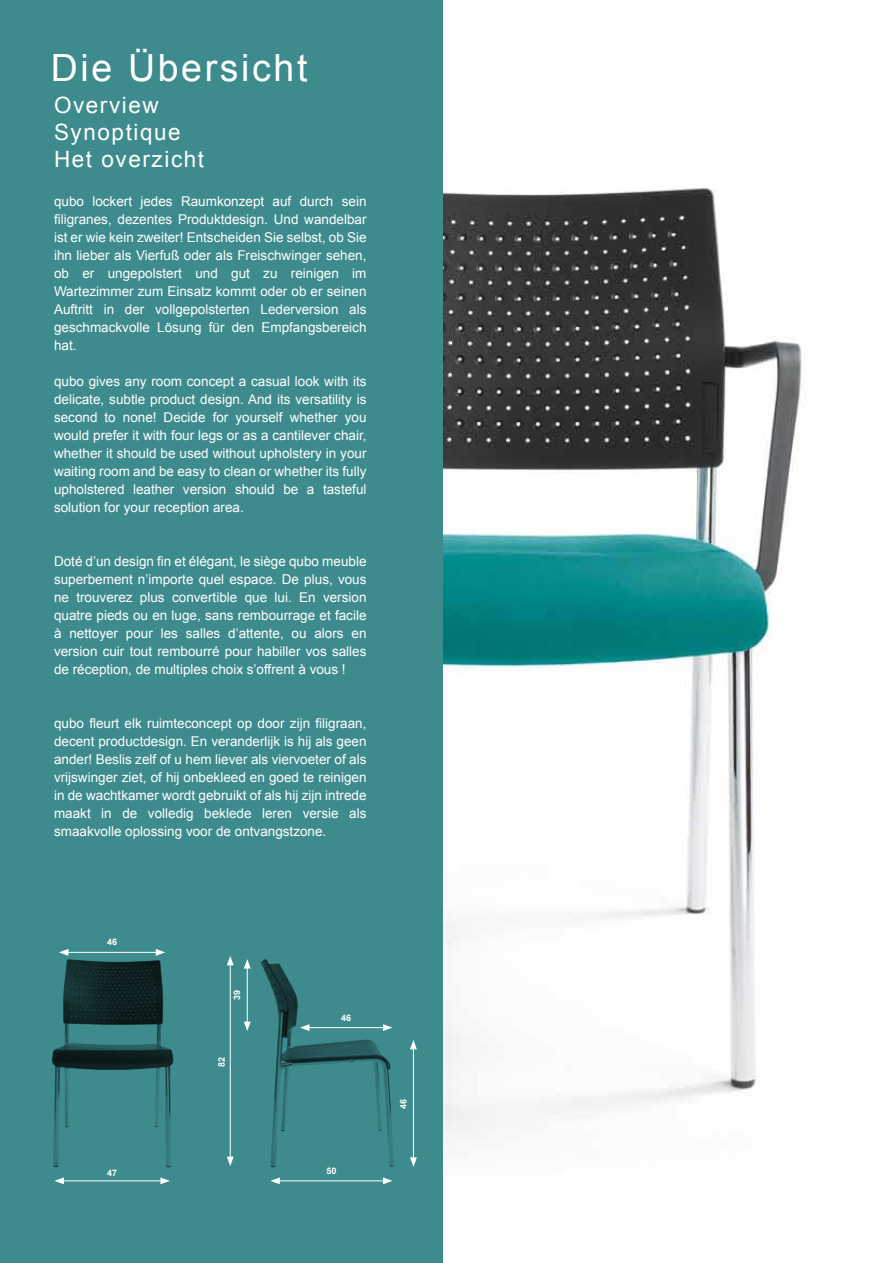
<style>
.page{position:relative;width:893px;height:1263px;background:#fff}
.page>*{position:absolute;margin:0;border:0;box-sizing:border-box;transform-origin:0 0}
.t1{font:37.5px "Arial";letter-spacing:.07em;color:#fff}
.t2{font:22.5px/27px "Arial";letter-spacing:.07em;color:#fff}
.t3{font:13.5px/18px "Arial";color:#fff;text-align:justify}
.t4{font:700 9px "Arial";color:#fff}
</style>
<div class="page">
<img style="left:442px;top:154px;width:363px;height:1025px">
<div style="left:0;top:0;width:442px;height:1263px;background:#3e8b8d"></div>
<img style="left:52px;top:959px;width:122px;height:208px">
<img style="left:261px;top:959px;width:133px;height:208px">
<hr style="left:62px;top:1180px;width:101px;height:1px;background:#fff">
<svg style="left:54px;top:1177px;width:10px;height:7px"></svg>
<svg style="left:160px;top:1177px;width:10px;height:7px"></svg>
<hr style="left:307px;top:1027px;width:78px;height:1px;background:#fff">
<svg style="left:300px;top:1024px;width:9px;height:7px"></svg>
<svg style="left:383px;top:1024px;width:9px;height:7px"></svg>
<hr style="left:277px;top:1180px;width:108px;height:1px;background:#fff">
<svg style="left:270px;top:1177px;width:10px;height:7px"></svg>
<svg style="left:383px;top:1177px;width:9px;height:7px"></svg>
<hr style="left:413px;top:1047px;width:1px;height:113px;background:#fff">
<svg style="left:410px;top:1157px;width:7px;height:10px"></svg>
<svg style="left:410px;top:1040px;width:7px;height:9px"></svg>
<hr style="left:247px;top:966px;width:1px;height:58px;background:#fff">
<svg style="left:244px;top:1021px;width:7px;height:10px"></svg>
<svg style="left:244px;top:959px;width:7px;height:9px"></svg>
<hr style="left:230px;top:963px;width:1px;height:196px;background:#fff">
<svg style="left:227px;top:1156px;width:7px;height:10px"></svg>
<svg style="left:227px;top:956px;width:7px;height:9px"></svg>
<hr style="left:66px;top:952px;width:92px;height:1px;background:#fff">
<svg style="left:59px;top:949px;width:9px;height:7px"></svg>
<svg style="left:156px;top:949px;width:9px;height:7px"></svg>
<h1 class="t1" style="left:51px;top:44px;width:258px">Die Übersicht</h1>
<h2 class="t2" style="left:54px;top:92px;width:152px">Overview<br>Synoptique<br>Het overzicht</h2>
<p class="t3" style="left:54px;top:193px;width:314px">qubo lockert jedes Raumkonzept auf durch sein filigranes, dezentes Produktdesign. Und wandelbar ist er wie kein zweiter! Entscheiden Sie selbst, ob Sie ihn lieber als Vierfuß oder als Freischwinger sehen, ob er ungepolstert und gut zu reinigen im Wartezimmer zum Einsatz kommt oder ob er seinen Auftritt in der vollgepolsterten Lederversion als geschmackvolle Lösung für den Empfangsbereich hat.</p>
<p class="t3" style="left:54px;top:373px;width:314px">qubo gives any room concept a casual look with its delicate, subtle product design. And its versatility is second to none! Decide for yourself whether you would prefer it with four legs or as a cantilever chair, whether it should be used without upholstery in your waiting room and be easy to clean or whether its fully upholstered leather version should be a tasteful solution for your reception area.</p>
<p class="t3" style="left:54px;top:553px;width:314px">Doté d’un design fin et élégant, le siège qubo meuble superbement n’importe quel espace. De plus, vous ne trouverez plus convertible que lui. En version quatre pieds ou en luge, sans rembourrage et facile à nettoyer pour les salles d’attente, ou alors en version cuir tout rembourré pour habiller vos salles de réception, de multiples choix s’offrent à vous !</p>
<p class="t3" style="left:54px;top:715px;width:314px">qubo fleurt elk ruimteconcept op door zijn filigraan, decent productdesign. En veranderlijk is hij als geen ander! Beslis zelf of u hem liever als viervoeter of als vrijswinger ziet, of hij onbekleed en goed te reinigen in de wachtkamer wordt gebruikt of als hij zijn intrede maakt in de volledig beklede leren versie als smaakvolle oplossing voor de ontvangstzone.</p>
<p class="t4" style="left:107px;top:936px;width:12px">46</p>
<p class="t4" style="left:107px;top:1167px;width:12px">47</p>
<p class="t4" style="left:231px;top:1000px;width:12px;rotate:-90deg">39</p>
<p class="t4" style="left:216px;top:1066px;width:12px;rotate:-90deg">82</p>
<p class="t4" style="left:341px;top:1011px;width:12px">46</p>
<p class="t4" style="left:326px;top:1165px;width:12px">50</p>
<p class="t4" style="left:397px;top:1108px;width:12px;rotate:-90deg">46</p>
</div>
